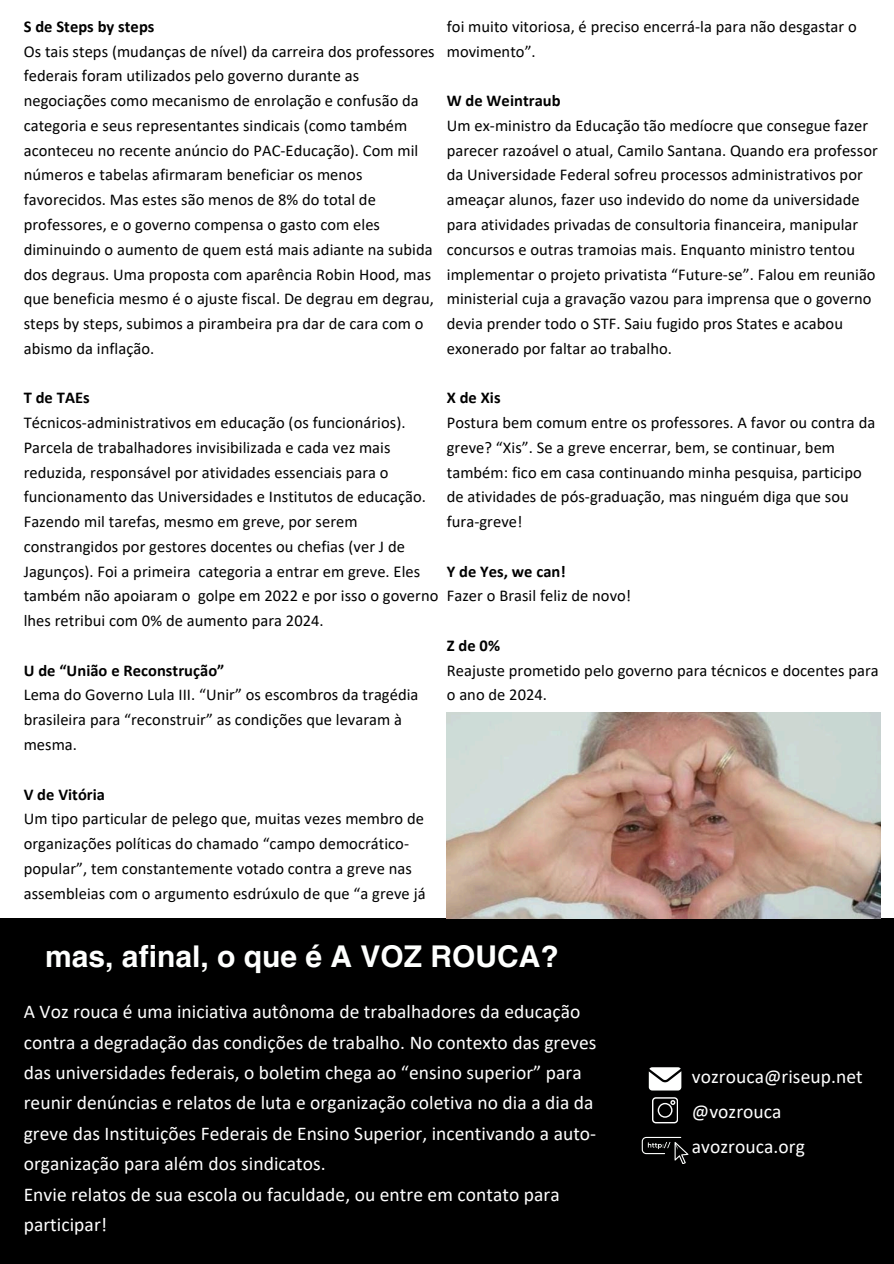
<style>
.page{position:relative;width:894px;height:1264px;background:#fff}
.page>*{position:absolute;margin:0;border:0;box-sizing:border-box;transform-origin:0 0}
.t1{font:700 30px "Helvetica LT Pro";color:#fefffe}
.t2{font:19.5px/30.5px "Calibri";letter-spacing:.005em;color:#fff}
.t3{font:16.5px/24.8px "Calibri";letter-spacing:.005em;color:#000}
.t4{font:700 16.5px "Calibri";letter-spacing:.005em;color:#000}
</style>
<div class="page">
<div style="left:0;top:917px;width:893px;height:346px;background:#000"></div>
<svg style="left:648px;top:1067px;width:33px;height:23px"></svg>
<svg style="left:641px;top:1136px;width:47px;height:27px"></svg>
<svg style="left:652px;top:1097px;width:25px;height:26px"></svg>
<img style="left:446px;top:712px;width:434px;height:206px">
<p class="t4" style="left:24px;top:19px;width:132px">S de Steps by steps</p>
<p class="t3" style="left:24px;top:40px;width:412px">Os tais steps (mudanças de nível) da carreira dos professores federais foram utilizados pelo governo durante as negociações como mecanismo de enrolação e confusão da categoria e seus representantes sindicais (como também aconteceu no recente anúncio do PAC-Educação). Com mil números e tabelas afirmaram beneficiar os menos favorecidos. Mas estes são menos de 8% do total de professores, e o governo compensa o gasto com eles diminuindo o aumento de quem está mais adiante na subida dos degraus. Uma proposta com aparência Robin Hood, mas que beneficia mesmo é o ajuste fiscal. De degrau em degrau, steps by steps, subimos a pirambeira pra dar de cara com o abismo da inflação.</p>
<p class="t4" style="left:24px;top:391px;width:67px">T de TAEs</p>
<p class="t3" style="left:24px;top:411px;width:416px">Técnicos-administrativos em educação (os funcionários).<br>Parcela de trabalhadores invisibilizada e cada vez mais reduzida, responsável por atividades essenciais para o funcionamento das Universidades e Institutos de educação.<br>Fazendo mil tarefas, mesmo em greve, por serem constrangidos por gestores docentes ou chefias (ver J de Jagunços). Foi a primeira categoria a entrar em greve. Eles também não apoiaram o golpe em 2022 e por isso o governo lhes retribui com 0% de aumento para 2024.</p>
<p class="t4" style="left:24px;top:663px;width:202px">U de “União e Reconstrução”</p>
<p class="t3" style="left:24px;top:684px;width:396px">Lema do Governo Lula III. “Unir” os escombros da tragédia brasileira para “reconstruir” as condições que levaram à mesma.</p>
<p class="t4" style="left:24px;top:787px;width:83px">V de Vitória</p>
<p class="t3" style="left:24px;top:807px;width:403px">Um tipo particular de pelego que, muitas vezes membro de organizações políticas do chamado “campo democrático&shy;popular”, tem constantemente votado contra a greve nas assembleias com o argumento esdrúxulo de que “a greve já</p>
<p class="t3" style="left:446px;top:15px;width:411px">foi muito vitoriosa, é preciso encerrá-la para não desgastar o movimento”.</p>
<p class="t4" style="left:446px;top:94px;width:115px">W de Weintraub</p>
<p class="t3" style="left:446px;top:114px;width:432px">Um ex-ministro da Educação tão medíocre que consegue fazer parecer razoável o atual, Camilo Santana. Quando era professor da Universidade Federal sofreu processos administrativos por ameaçar alunos, fazer uso indevido do nome da universidade para atividades privadas de consultoria financeira, manipular concursos e outras tramoias mais. Enquanto ministro tentou implementar o projeto privatista “Future-se”. Falou em reunião ministerial cuja a gravação vazou para imprensa que o governo devia prender todo o STF. Saiu fugido pros States e acabou exonerado por faltar ao trabalho.</p>
<p class="t4" style="left:446px;top:391px;width:55px">X de Xis</p>
<h1 class="t3" style="left:446px;top:411px;width:430px">Postura bem comum entre os professores. A favor ou contra da greve? “Xis”. Se a greve encerrar, bem, se continuar, bem também: fico em casa continuando minha pesquisa, participo de atividades de pós-graduação, mas ninguém diga que sou fura-greve!</h1>
<h2 class="t4" style="left:446px;top:564px;width:120px">Y de Yes, we can!</h2>
<p class="t3" style="left:446px;top:585px;width:186px">Fazer o Brasil feliz de novo!</p>
<h2 class="t4" style="left:446px;top:638px;width:55px">Z de 0%</h2>
<p class="t3" style="left:446px;top:659px;width:433px">Reajuste prometido pelo governo para técnicos e docentes para o ano de 2024.</p>
<p class="t1" style="left:45px;top:945px;width:515px">mas, afinal, o que é A VOZ ROUCA?</p>
<p class="t2" style="left:24px;top:998px;width:574px">A Voz rouca é uma iniciativa autônoma de trabalhadores da educação contra a degradação das condições de trabalho. No contexto das greves das universidades federais, o boletim chega ao “ensino superior” para reunir denúncias e relatos de luta e organização coletiva no dia a dia da greve das Instituições Federais de Ensino Superior, incentivando a auto&shy;organização para além dos sindicatos.<br>Envie relatos de sua escola ou faculdade, ou entre em contato para participar!</p>
<p class="t2" style="left:691px;top:1062px;width:172px">vozrouca@riseup.net</p>
<p class="t2" style="left:691px;top:1097px;width:91px">@vozrouca</p>
<p class="t2" style="left:691px;top:1132px;width:114px">avozrouca.org</p>
</div>
